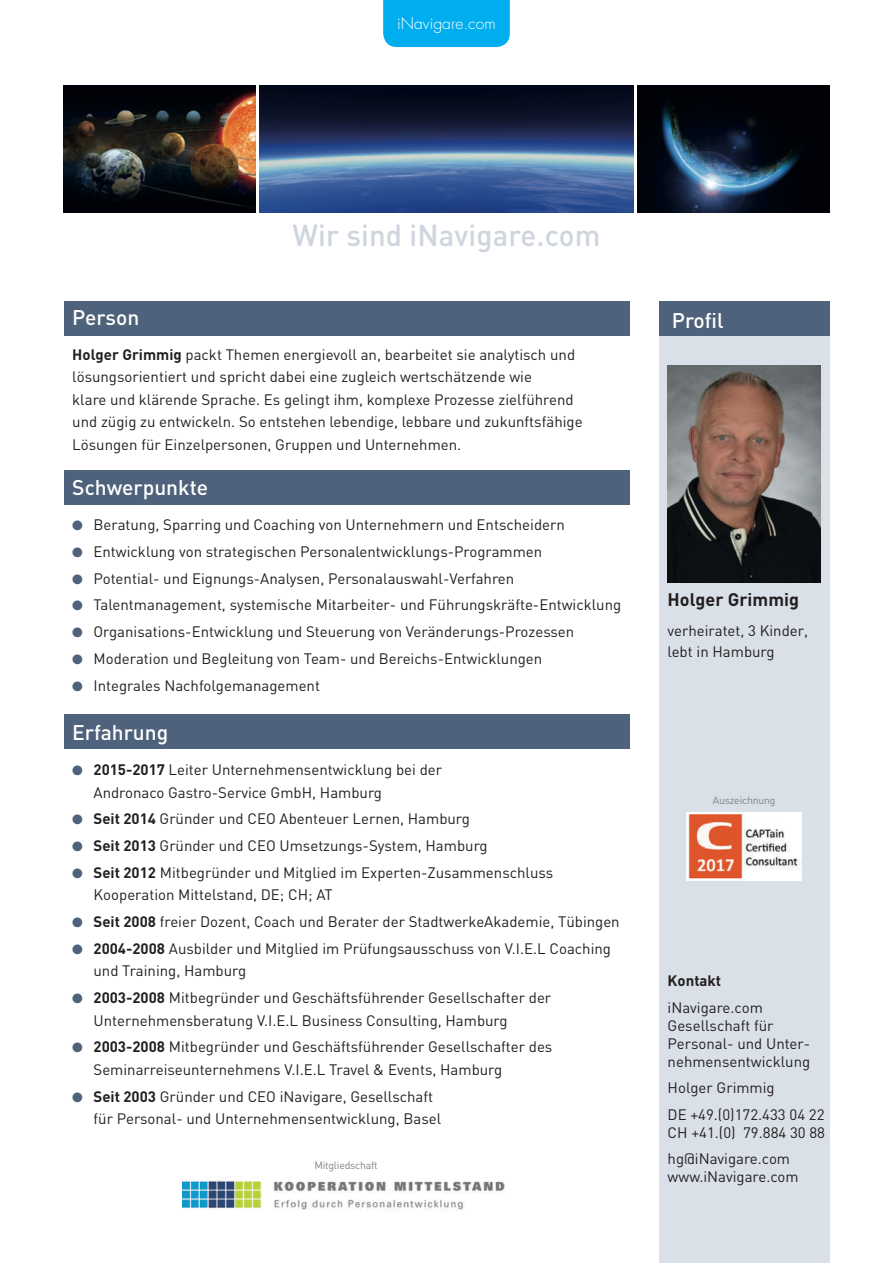
<style>
.page{position:relative;width:893px;height:1263px;background:#fff}
.page>*{position:absolute;margin:0;border:0;box-sizing:border-box;transform-origin:0 0}
.t1{font:500 30px "DIN";letter-spacing:.005em;color:#cfd5df}
.t2{font:500 21px "DIN";color:#fff}
.t3{font:700 18px "DIN";color:#231f20}
.t4{font:300 15.75px "Futura";color:#fff}
.t5{font:15px/22.5px "DIN";color:#231f20}
.t6{font:700 15px "DIN";color:#231f20}
.t7{font:10.5px "DIN";letter-spacing:-.02em;color:#808285}
.s1{font-weight:700}
.s2{color:#4e627b}
</style>
<div class="page">
<div style="left:64px;top:714px;width:565px;height:34px;background:#4e627b"></div>
<div style="left:64px;top:471px;width:565px;height:34px;background:#4e627b"></div>
<div style="left:64px;top:302px;width:565px;height:34px;background:#4e627b"></div>
<div style="left:659px;top:304px;width:170px;height:959px;background:#dae0e8"></div>
<img style="left:668px;top:366px;width:153px;height:217px">
<div style="left:659px;top:302px;width:170px;height:34px;background:#4e627b"></div>
<img style="left:638px;top:85px;width:191px;height:128px">
<img style="left:259px;top:85px;width:375px;height:128px">
<img style="left:64px;top:85px;width:191px;height:128px">
<div style="left:383px;top:0;width:127px;height:47px;background:#00aeef"></div>
<img style="left:182px;top:1180px;width:323px;height:31px">
<img style="left:686px;top:812px;width:116px;height:69px">
<p class="t4" style="left:397px;top:13px;width:100px">iNavigare.com</p>
<h1 class="t1" style="left:292px;top:216px;width:310px">Wir sind iNavigare.com</h1>
<h2 class="t2" style="left:72px;top:304px;width:69px">Person</h2>
<p class="t5" style="left:72px;top:343px;width:512px"><span class="s1">Holger Grimmig</span> packt Themen energievoll an, bearbeitet sie analytisch und lösungsorientiert und spricht dabei eine zugleich wertschätzende wie<br>klare und klärende Sprache. Es gelingt ihm, komplexe Prozesse zielführend und zügig zu entwickeln. So entstehen lebendige, lebbare und zukunftsfähige Lösungen für Einzelpersonen, Gruppen und Unternehmen.</p>
<h2 class="t2" style="left:72px;top:474px;width:137px">Schwerpunkte</h2>
<p class="t5" style="left:72px;top:513px;width:494px"><span class="s2">●</span> Beratung, Sparring und Coaching von Unternehmern und Entscheidern</p>
<p class="t5" style="left:72px;top:540px;width:472px"><span class="s2">●</span> Entwicklung von strategischen Personalentwicklungs-Programmen</p>
<p class="t5" style="left:72px;top:567px;width:443px"><span class="s2">●</span> Potential- und Eignungs-Analysen, Personalauswahl-Verfahren</p>
<p class="t5" style="left:72px;top:593px;width:550px"><span class="s2">●</span> Talentmanagement, systemische Mitarbeiter- und Führungskräfte-Entwicklung</p>
<p class="t5" style="left:72px;top:620px;width:504px"><span class="s2">●</span> Organisations-Entwicklung und Steuerung von Veränderungs-Prozessen</p>
<p class="t5" style="left:72px;top:647px;width:472px"><span class="s2">●</span> Moderation und Begleitung von Team- und Bereichs-Entwicklungen</p>
<p class="t5" style="left:72px;top:674px;width:249px"><span class="s2">●</span> Integrales Nachfolgemanagement</p>
<h2 class="t2" style="left:72px;top:719px;width:98px">Erfahrung</h2>
<p class="t5" style="left:94px;top:758px;width:350px;text-indent:-21px"><span class="s2">●</span> <span class="s1">2015-2017</span> Leiter Unternehmensentwicklung bei der<br>Andronaco Gastro-Service GmbH, Hamburg</p>
<p class="t5" style="left:72px;top:807px;width:399px"><span class="s2">●</span> <span class="s1">Seit 2014</span> Gründer und CEO Abenteuer Lernen, Hamburg</p>
<p class="t5" style="left:72px;top:834px;width:417px"><span class="s2">●</span> <span class="s1">Seit 2013</span> Gründer und CEO Umsetzungs-System, Hamburg</p>
<p class="t5" style="left:94px;top:861px;width:461px;text-indent:-21px"><span class="s2">●</span> <span class="s1">Seit 2012</span> Mitbegründer und Mitglied im Experten-Zusammenschluss<br>Kooperation Mittelstand, DE; CH; AT</p>
<p class="t5" style="left:72px;top:910px;width:549px"><span class="s2">●</span> <span class="s1">Seit 2008</span> freier Dozent, Coach und Berater der StadtwerkeAkademie, Tübingen</p>
<p class="t5" style="left:94px;top:937px;width:519px;text-indent:-21px"><span class="s2">●</span> <span class="s1">2004-2008</span> Ausbilder und Mitglied im Prüfungsausschuss von V.I.E.L Coaching und Training, Hamburg</p>
<p class="t5" style="left:94px;top:986px;width:459px;text-indent:-21px"><span class="s2">●</span> <span class="s1">2003-2008</span> Mitbegründer und Geschäftsführender Gesellschafter der<br>Unternehmensberatung V.I.E.L Business Consulting, Hamburg</p>
<p class="t5" style="left:94px;top:1035px;width:460px;text-indent:-21px"><span class="s2">●</span> <span class="s1">2003-2008</span> Mitbegründer und Geschäftsführender Gesellschafter des<br>Seminarreiseunternehmens V.I.E.L Travel &amp; Events, Hamburg</p>
<p class="t5" style="left:94px;top:1085px;width:349px;text-indent:-21px"><span class="s2">●</span> <span class="s1">Seit 2003</span> Gründer und CEO iNavigare, Gesellschaft für Personal- und Unternehmensentwicklung, Basel</p>
<p class="t7" style="left:314px;top:1159px;width:65px">Mitgliedschaft</p>
<h2 class="t2" style="left:672px;top:307px;width:53px">Profil</h2>
<p class="t3" style="left:668px;top:588px;width:133px">Holger Grimmig</p>
<p class="t5" style="left:668px;top:619px;width:142px;line-height:21px">verheiratet, 3 Kinder, lebt in Hamburg</p>
<p class="t7" style="left:713px;top:793px;width:64px">Auszeichnung</p>
<p class="t6" style="left:668px;top:971px;width:55px">Kontakt</p>
<p class="t5" style="left:668px;top:998px;width:144px;line-height:18px">iNavigare.com<br>Gesellschaft für<br>Personal- und Unter&shy;nehmensentwicklung</p>
<p class="t5" style="left:668px;top:1074px;width:158px;line-height:26.5px">Holger Grimmig<br>DE +49.(0)172.433 04 22</p>
<p class="t5" style="left:668px;top:1119px;width:159px;line-height:26.5px">CH +41.(0) 79.884 30 88 hg@iNavigare.com</p>
<p class="t5" style="left:668px;top:1165px;width:133px">www.iNavigare.com</p>
</div>
